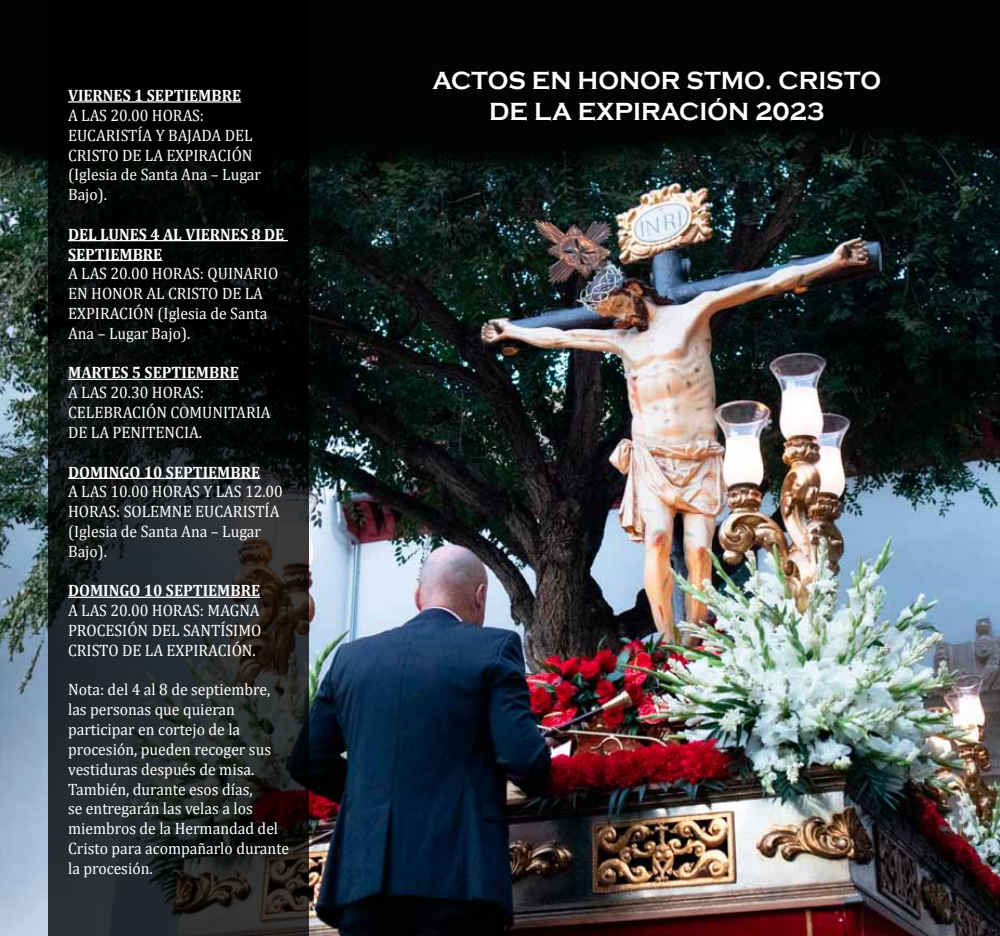
<style>
.page{position:relative;width:1000px;height:936px;background:#fff}
.page>*{position:absolute;margin:0;border:0;box-sizing:border-box;transform-origin:0 0}
.t1{font:700 25.5px/30.6px "Copperplate Gothic";color:#fff;text-align:center;scale:.95 1}
.t2{font:16.5px/19.8px "Cambria";color:#fff;scale:.95 1}
.t3{font:700 16.5px/19.8px "Cambria";color:#fff;scale:.95 1}
</style>
<div class="page">
<img style="left:0;top:0;width:999px;height:935px">
<svg style="left:48px;top:0;width:260px;height:935px;background:#131516"></svg>
<hr style="left:68px;top:101px;width:173px;height:2px;background:#fff">
<hr style="left:68px;top:240px;width:220px;height:1px;background:#fff">
<hr style="left:68px;top:260px;width:94px;height:1px;background:#fff">
<hr style="left:68px;top:378px;width:171px;height:2px;background:#fff">
<hr style="left:68px;top:477px;width:192px;height:2px;background:#fff">
<hr style="left:68px;top:596px;width:192px;height:2px;background:#fff">
<p class="t3" style="left:68px;top:85px;width:184px">VIERNES 1 SEPTIEMBRE</p>
<p class="t2" style="left:68px;top:105px;width:205px">A LAS 20.00 HORAS:<br>EUCARISTÍA Y BAJADA DEL<br>CRISTO DE LA EXPIRACIÓN (Iglesia de Santa Ana – Lugar<br>Bajo).</p>
<p class="t3" style="left:68px;top:224px;width:229px">DEL LUNES 4 AL VIERNES 8 DE<br>SEPTIEMBRE</p>
<p class="t2" style="left:68px;top:264px;width:223px">A LAS 20.00 HORAS: QUINARIO<br>EN HONOR AL CRISTO DE LA<br>EXPIRACIÓN (Iglesia de Santa<br>Ana – Lugar Bajo).</p>
<p class="t3" style="left:68px;top:362px;width:181px">MARTES 5 SEPTIEMBRE</p>
<p class="t2" style="left:68px;top:382px;width:215px">A LAS 20.30 HORAS:<br>CELEBRACIÓN COMUNITARIA<br>DE LA PENITENCIA.</p>
<p class="t3" style="left:68px;top:461px;width:204px">DOMINGO 10 SEPTIEMBRE</p>
<p class="t2" style="left:68px;top:481px;width:228px">A LAS 10.00 HORAS Y LAS 12.00<br>HORAS: SOLEMNE EUCARISTÍA (Iglesia de Santa Ana – Lugar<br>Bajo).</p>
<p class="t3" style="left:68px;top:580px;width:204px">DOMINGO 10 SEPTIEMBRE</p>
<p class="t2" style="left:68px;top:600px;width:205px;text-align:justify">A LAS 20.00 HORAS: MAGNA PROCESIÓN DEL SANTÍSIMO CRISTO DE LA EXPIRACIÓN.</p>
<p class="t2" style="left:68px;top:679px;width:234px">Nota: del 4 al 8 de septiembre, las personas que quieran participar en cortejo de la procesión, pueden recoger sus vestiduras después de misa.<br>También, durante esos días,<br>se entregarán las velas a los miembros de la Hermandad del<br>Cristo para acompañarlo durante la procesión.</p>
<h1 class="t1" style="left:432px;top:66px;width:473px">ACTOS EN HONOR STMO. CRISTO<br>DE LA EXPIRACIÓN 2023</h1>
</div>
